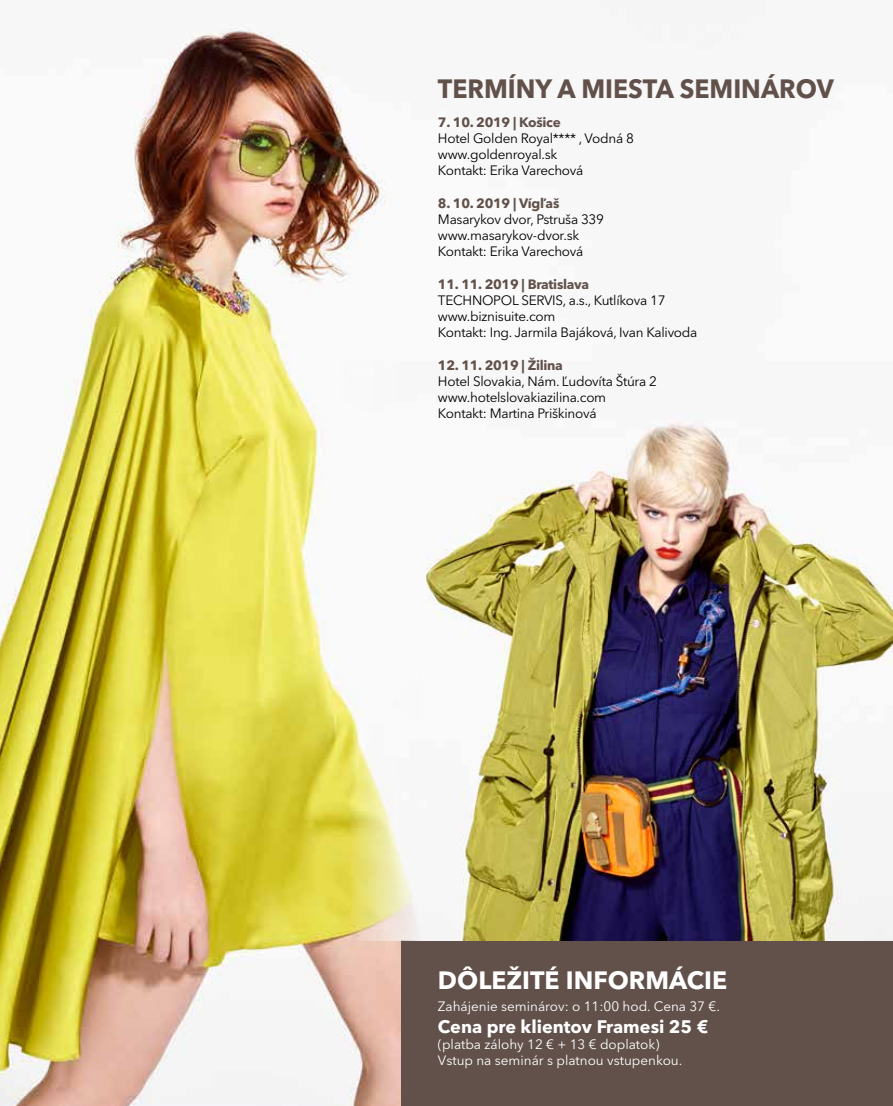
<style>
.page{position:relative;width:893px;height:1106px;background:#fff}
.page>*{position:absolute;margin:0;border:0;box-sizing:border-box;transform-origin:0 0}
.t1{font:700 26.25px "Avenir Next LT Pro";color:#61514a;scale:.95 1}
.t2{font:700 24.9px "Avenir Next LT Pro";color:#fff}
.t3{font:700 18px "Avenir Next LT Pro";color:#fff}
.t4{font:13.5px/16.2px "Avenir Next LT Pro";letter-spacing:-.02em;color:#000}
.t5{font:13.5px/16.2px "Avenir Next LT Pro";color:#fff}
.t6{font:700 13.5px "Avenir Next LT Pro";letter-spacing:-.02em;color:#61514a}
</style>
<div class="page">
<img style="left:0;top:24px;width:402px;height:1082px">
<div style="left:402px;top:940px;width:491px;height:166px;background:#61514a"></div>
<img style="left:342px;top:361px;width:551px;height:579px">
<h1 class="t1" style="left:438px;top:73px;width:418px">TERMÍNY A MIESTA SEMINÁROV</h1>
<p class="t6" style="left:438px;top:113px;width:124px">7. 10. 2019 | Košice</p>
<p class="t4" style="left:438px;top:130px;width:197px">Hotel Golden Royal**** , Vodná 8 www.goldenroyal.sk<br>Kontakt: Erika Varechová</p>
<p class="t6" style="left:438px;top:194px;width:123px">8. 10. 2019 | Vígľaš</p>
<p class="t4" style="left:438px;top:211px;width:168px">Masarykov dvor, Pstruša 339 www.masarykov-dvor.sk<br>Kontakt: Erika Varechová</p>
<p class="t6" style="left:438px;top:275px;width:153px">11. 11. 2019 | Bratislava</p>
<p class="t4" style="left:438px;top:292px;width:261px">TECHNOPOL SERVIS, a.s., Kutlíkova 17 www.biznisuite.com<br>Kontakt: Ing. Jarmila Bajáková, Ivan Kalivoda</p>
<p class="t6" style="left:438px;top:356px;width:126px">12. 11. 2019 | Žilina</p>
<p class="t4" style="left:438px;top:373px;width:220px">Hotel Slovakia, Nám. Ľudovíta Štúra 2 www.hotelslovakiazilina.com<br>Kontakt: Martina Priškinová</p>
<h2 class="t2" style="left:438px;top:965px;width:291px">DÔLEŽITÉ INFORMÁCIE</h2>
<p class="t5" style="left:438px;top:998px;width:283px">Zahájenie seminárov: o 11:00 hod. Cena 37 €.</p>
<h3 class="t3" style="left:438px;top:1015px;width:272px">Cena pre klientov Framesi 25 €</h3>
<p class="t5" style="left:438px;top:1036px;width:246px">(platba zálohy 12 € + 13 € doplatok)<br>Vstup na seminár s platnou vstupenkou.</p>
</div>
